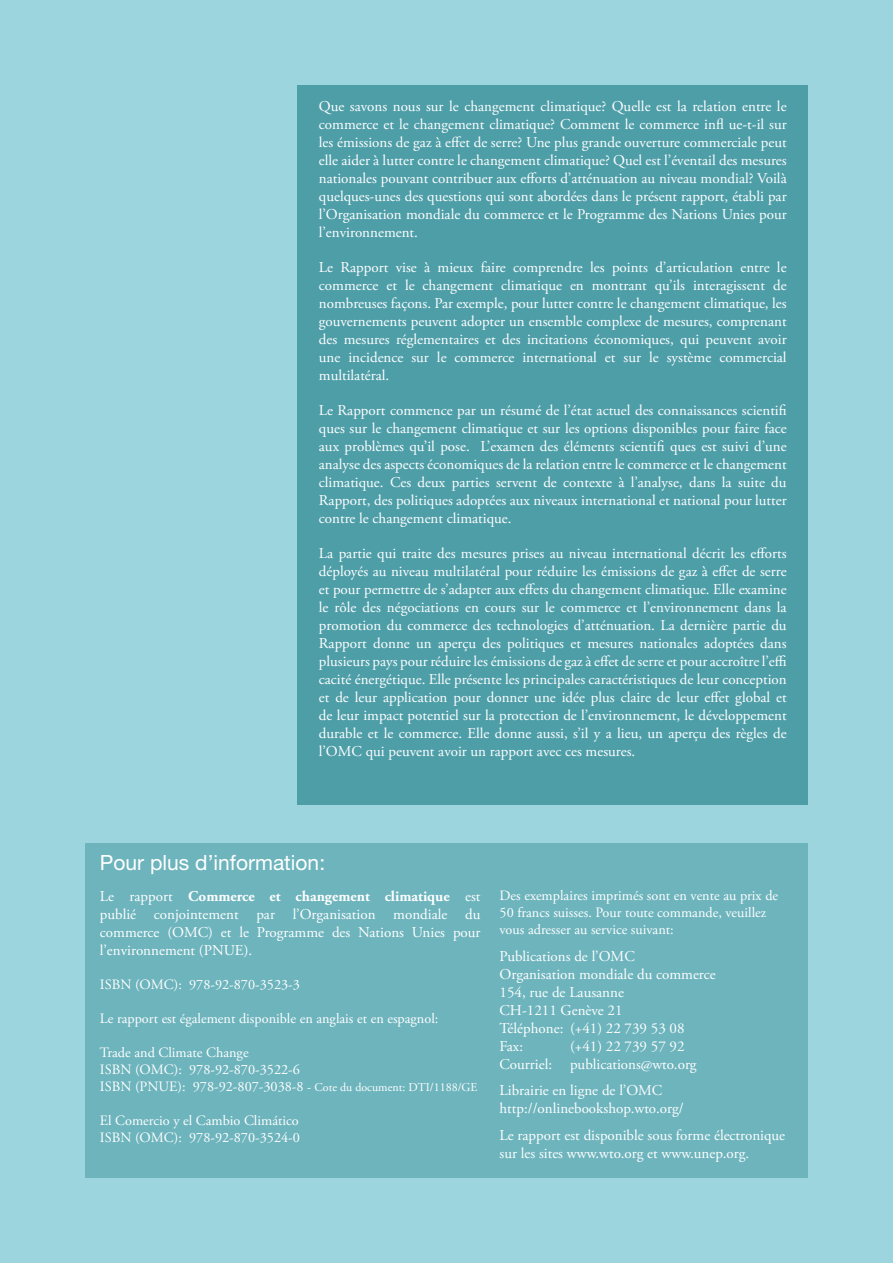
<style>
.page{position:relative;width:893px;height:1263px;background:#9cd5dd}
.page>*{position:absolute;margin:0;border:0;box-sizing:border-box;transform-origin:0 0}
.t1{font:21px "Helvetica Neue LT Std";color:#fff}
.t2{font:15px/18px "Adobe Garamond Pro";color:#fff;text-align:justify}
.t3{font:14.25px/17.1px "Adobe Garamond Pro";color:#fff}
.s1{font-weight:700}
.s2{font-size:12.75px}
.s3{font-size:12px}
</style>
<div class="page">
<div style="left:298px;top:85px;width:510px;height:719px;background:#4e9ea8"></div>
<div style="left:85px;top:843px;width:723px;height:335px;background:#6db4bd"></div>
<p class="t2" style="left:319px;top:98px;width:469px">Que savons nous sur le changement climatique? Quelle est la relation entre le commerce et le changement climatique? Comment le commerce infl ue-t-il sur les émissions de gaz à effet de serre? Une plus grande ouverture commerciale peut elle aider à lutter contre le changement climatique? Quel est l’éventail des mesures nationales pouvant contribuer aux efforts d’atténuation au niveau mondial? Voilà quelques-unes des questions qui sont abordées dans le présent rapport, établi par l’Organisation mondiale du commerce et le Programme des Nations Unies pour l’environnement.</p>
<p class="t2" style="left:319px;top:259px;width:469px">Le Rapport vise à mieux faire comprendre les points d’articulation entre le commerce et le changement climatique en montrant qu’ils interagissent de nombreuses façons. Par exemple, pour lutter contre le changement climatique, les gouvernements peuvent adopter un ensemble complexe de mesures, comprenant des mesures réglementaires et des incitations économiques, qui peuvent avoir une incidence sur le commerce international et sur le système commercial multilatéral.</p>
<p class="t2" style="left:319px;top:402px;width:469px">Le Rapport commence par un résumé de l’état actuel des connaissances scientifi ques sur le changement climatique et sur les options disponibles pour faire face aux problèmes qu’il pose. L’examen des éléments scientifi ques est suivi d’une analyse des aspects économiques de la relation entre le commerce et le changement climatique. Ces deux parties servent de contexte à l’analyse, dans la suite du Rapport, des politiques adoptées aux niveaux international et national pour lutter contre le changement climatique.</p>
<p class="t2" style="left:319px;top:545px;width:469px">La partie qui traite des mesures prises au niveau international décrit les efforts déployés au niveau multilatéral pour réduire les émissions de gaz à effet de serre et pour permettre de s’adapter aux effets du changement climatique. Elle examine le rôle des négociations en cours sur le commerce et l’environnement dans la promotion du commerce des technologies d’atténuation. La dernière partie du Rapport donne un aperçu des politiques et mesures nationales adoptées dans plusieurs pays pour réduire les émissions de gaz à effet de serre et pour accroître l’effi cacité énergétique. Elle présente les principales caractéristiques de leur conception et de leur application pour donner une idée plus claire de leur effet global et de leur impact potentiel sur la protection de l’environnement, le développement durable et le commerce. Elle donne aussi, s’il y a lieu, un aperçu des règles de l’OMC qui peuvent avoir un rapport avec ces mesures.</p>
<h1 class="t1" style="left:100px;top:850px;width:227px">Pour plus d’information:</h1>
<p class="t2" style="left:100px;top:887px;width:382px">Le rapport <span class="s1">Commerce et changement climatique</span> est publié conjointement par l’Organisation mondiale du commerce (OMC) et le Programme des Nations Unies pour l’environnement (PNUE).</p>
<p class="t3" style="left:100px;top:976px;width:202px">ISBN (OMC): 978-92-870-3523-3</p>
<p class="t3" style="left:100px;top:1010px;width:340px">Le rapport est également disponible en anglais et en espagnol:</p>
<p class="t3" style="left:100px;top:1044px;width:379px">Trade and Climate Change<br>ISBN (OMC): 978-92-870-3522-6<br>ISBN (PNUE): 978-92-807-3038-8 <span class="s2">-</span> <span class="s3">Cote du document: DTI/1188/GE</span></p>
<p class="t3" style="left:100px;top:1113px;width:202px">El Comercio y el Cambio Climático<br>ISBN (OMC): 978-92-870-3524-0</p>
<p class="t3" style="left:500px;top:887px;width:280px">Des exemplaires imprimés sont en vente au prix de<br>50 francs suisses. Pour toute commande, veuillez vous adresser au service suivant:</p>
<p class="t2" style="left:500px;top:948px;width:218px;text-align:left">Publications de l’OMC<br>Organisation mondiale du commerce<br>154, rue de Lausanne<br>CH-1211 Genève 21<br>Téléphone: (+41) 22 739 53 08<br>Fax:</p>
<p class="t2" style="left:500px;top:1038px;width:199px;text-indent:70px">(+41) 22 739 57 92<br>Courriel: publications@wto.org</p>
<p class="t2" style="left:500px;top:1082px;width:186px">Librairie en ligne de l’OMC http://onlinebookshop.wto.org/</p>
<p class="t2" style="left:500px;top:1127px;width:287px">Le rapport est disponible sous forme électronique sur les sites www.wto.org et www.unep.org.</p>
</div>
